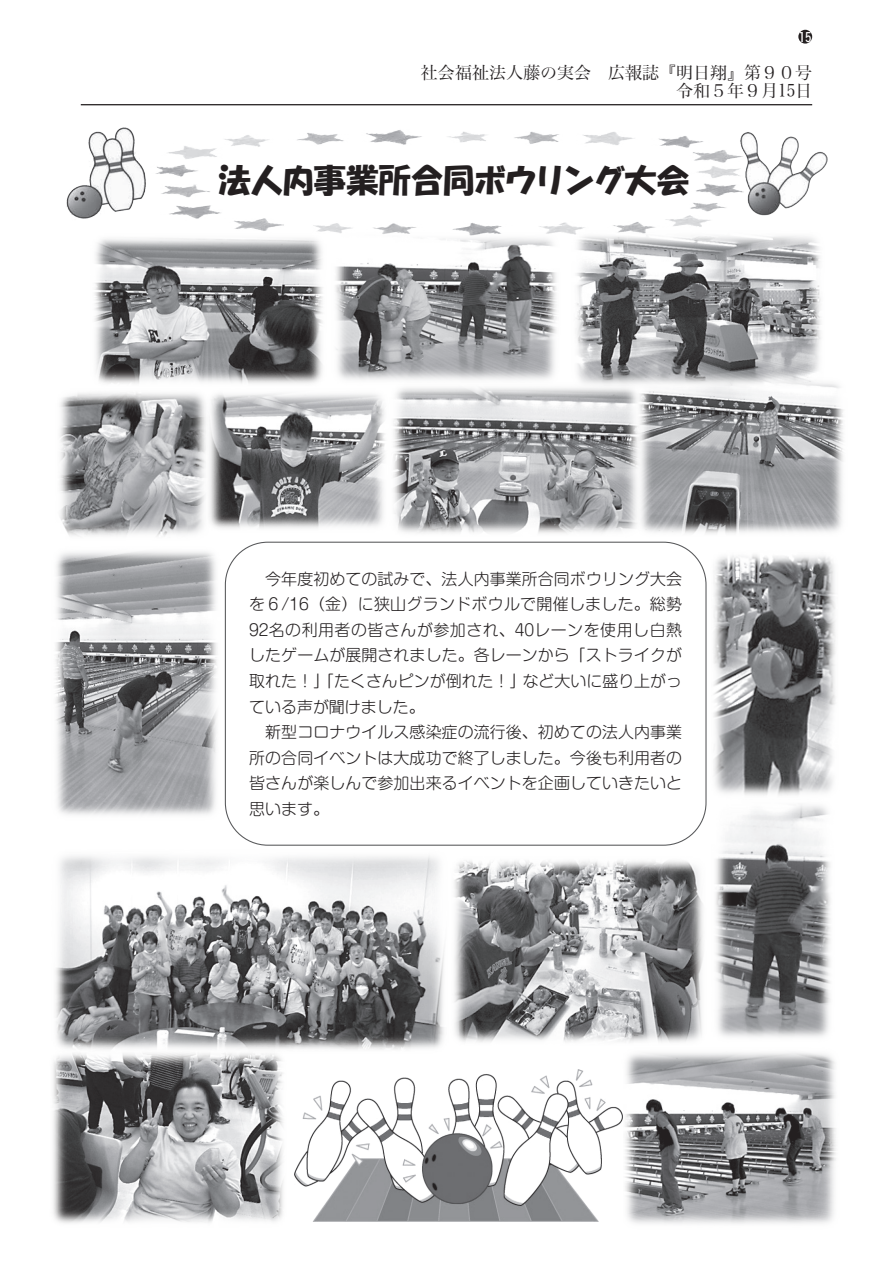
<style>
.page{position:relative;width:893px;height:1263px;background:#fff}
.page>*{position:absolute;margin:0;border:0;box-sizing:border-box;transform-origin:0 0}
.t1{font:32.55px "HG Soei Kakupoptai";letter-spacing:-.025em;color:#231f20}
.t2{font:16.95px/18px "Hiragino Min W3 90 ms RKSJ H";color:#231f20;text-align:right}
.t3{font:300 15.9px/25.5px "Shin M Go Pro";letter-spacing:.005em;color:#231f20}
.t4{font:12.75px "Hiragino Kaku W5 90 ms RKSJ H";color:#fff}
</style>
<div class="page">
<img style="left:94px;top:238px;width:229px;height:146px">
<img style="left:335px;top:238px;width:221px;height:142px">
<img style="left:576px;top:237px;width:245px;height:146px">
<img style="left:60px;top:393px;width:145px;height:143px">
<img style="left:205px;top:393px;width:180px;height:136px">
<img style="left:393px;top:383px;width:243px;height:150px">
<img style="left:636px;top:378px;width:207px;height:156px">
<img style="left:56px;top:551px;width:161px;height:264px">
<img style="left:714px;top:555px;width:121px;height:240px">
<img style="left:56px;top:856px;width:388px;height:194px">
<img style="left:454px;top:861px;width:249px;height:181px">
<img style="left:715px;top:805px;width:116px;height:232px">
<img style="left:53px;top:1049px;width:233px;height:174px">
<img style="left:625px;top:1052px;width:211px;height:172px">
<img style="left:294px;top:1069px;width:329px;height:152px">
<img style="left:66px;top:128px;width:762px;height:109px">
<hr style="left:81px;top:104px;width:731px;height:1px;background:#231f20">
<div style="left:798px;top:30px;width:14px;height:14px;background:#231f20;border-radius:50%"></div>
<p class="t4" style="left:799px;top:31px;width:14px">15</p>
<p class="t2" style="left:421px;top:64px;width:393px">社会福祉法人藤の実会　広報誌『明日翔』第９０号令和５年９月15日</p>
<h1 class="t1" style="left:218px;top:164px;width:473px">法人内事業所合同ボウリング大会</h1>
<p class="t3" style="left:249px;top:564px;width:434px">　今年度初めての試みで、法人内事業所合同ボウリング大会を６/16（金）に狭山グランドボウルで開催しました。総勢<br>92名の利用者の皆さんが参加され、40レーンを使用し白熱したゲームが展開されました。各レーンから「ストライクが取れた！」「たくさんピンが倒れた！」など大いに盛り上がっている声が聞けました。<br>　新型コロナウイルス感染症の流行後、初めての法人内事業所の合同イベントは大成功で終了しました。今後も利用者の皆さんが楽しんで参加出来るイベントを企画していきたいと思います。</p>
</div>
